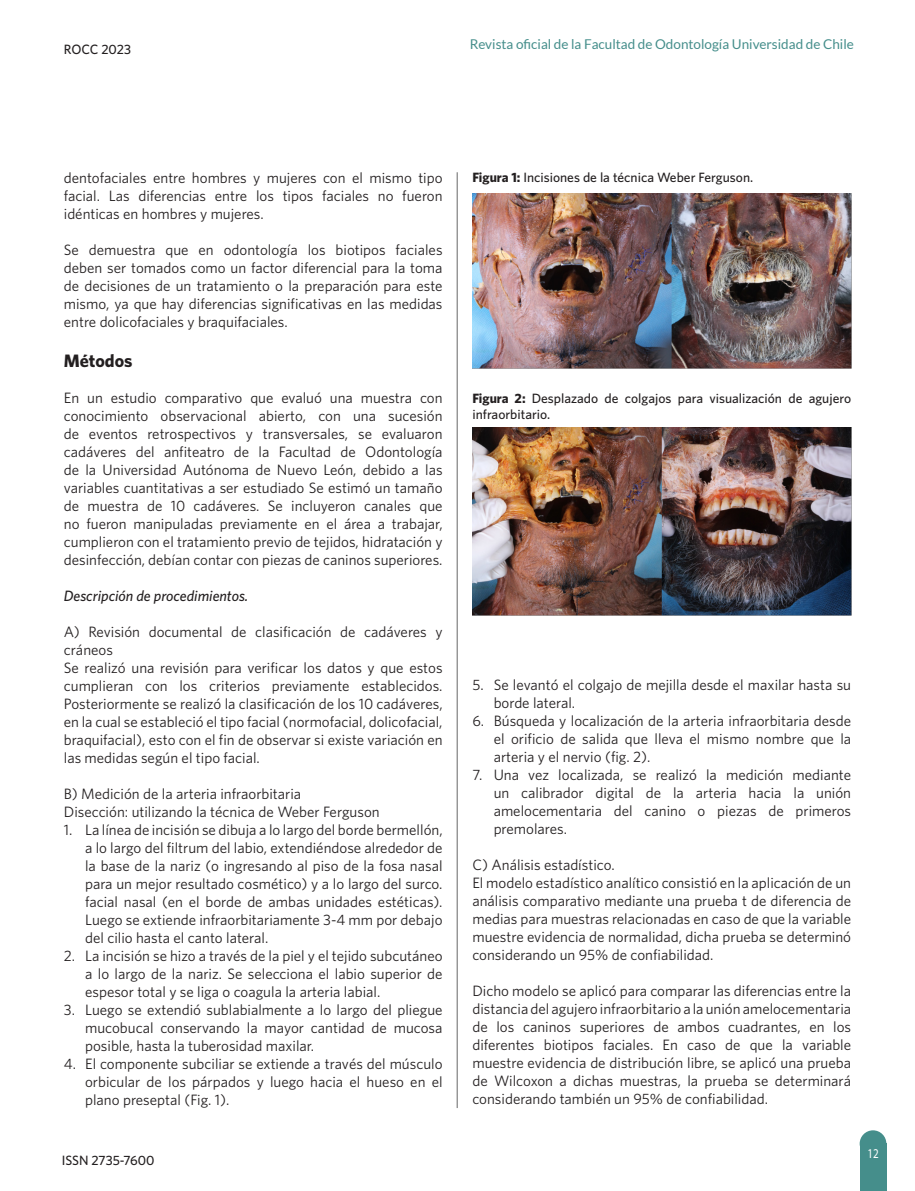
<style>
.page{position:relative;width:915px;height:1191px;background:#fff}
.page>*{position:absolute;margin:0;border:0;box-sizing:border-box;transform-origin:0 0}
.t1{font:700 18px "Whitney";color:#231f20}
.columnas_ROCC{font:15px/18px "Whitney";color:#231f20;text-align:justify}
.columnas_ROCC-2{font:italic 500 15px "Whitney";color:#231f20}
.t2{font:500 13.5px/16.2px "Whitney";color:#231f20}
.t3{font:13.5px "Lato";color:#458e8b}
.t4{font:13.5px "Myriad Pro";color:#fff;scale:.81 1}
.s1{font-weight:700}
</style>
<div class="page">
<div style="left:859px;top:1143px;width:27px;height:48px;background:#458e8b"></div>
<div style="left:859px;top:1130px;width:27px;height:27px;background:#458e8b;border-radius:50%"></div>
<img style="left:472px;top:193px;width:378px;height:175px">
<img style="left:472px;top:427px;width:378px;height:188px">
<hr style="left:456px;top:172px;width:1px;height:936px;background:#666">
<p class="t2" style="left:64px;top:41px;width:69px">ROCC 2023</p>
<p class="t3" style="left:469px;top:37px;width:385px">Revista oficial de la Facultad de Odontología Universidad de Chile</p>
<p class="columnas_ROCC" style="left:64px;top:168px;width:380px">dentofaciales entre hombres y mujeres con el mismo tipo facial. Las diferencias entre los tipos faciales no fueron idénticas en hombres y mujeres.</p>
<p class="columnas_ROCC" style="left:64px;top:240px;width:380px">Se demuestra que en odontología los biotipos faciales deben ser tomados como un factor diferencial para la toma de decisiones de un tratamiento o la preparación para este mismo, ya que hay diferencias significativas en las medidas entre dolicofaciales y braquifaciales.</p>
<p class="t1" style="left:64px;top:349px;width:70px">Métodos</p>
<p class="columnas_ROCC" style="left:64px;top:388px;width:380px">En un estudio comparativo que evaluó una muestra con conocimiento observacional abierto, con una sucesión de eventos retrospectivos y transversales, se evaluaron cadáveres del anfiteatro de la Facultad de Odontología de la Universidad Autónoma de Nuevo León, debido a las variables cuantitativas a ser estudiado Se estimó un tamaño de muestra de 10 cadáveres. Se incluyeron canales que no fueron manipuladas previamente en el área a trabajar, cumplieron con el tratamiento previo de tejidos, hidratación y desinfección, debían contar con piezas de caninos superiores.</p>
<p class="columnas_ROCC-2" style="left:64px;top:586px;width:186px">Descripción de procedimientos.</p>
<p class="columnas_ROCC" style="left:64px;top:622px;width:380px">A) Revisión documental de clasificación de cadáveres y cráneos</p>
<p class="columnas_ROCC" style="left:64px;top:658px;width:380px">Se realizó una revisión para verificar los datos y que estos cumplieran con los criterios previamente establecidos.<br>Posteriormente se realizó la clasificación de los 10 cadáveres, en la cual se estableció el tipo facial (normofacial, dolicofacial, braquifacial), esto con el fin de observar si existe variación en las medidas según el tipo facial.</p>
<p class="columnas_ROCC" style="left:64px;top:784px;width:239px">B) Medición de la arteria infraorbitaria</p>
<p class="columnas_ROCC" style="left:64px;top:802px;width:317px">Disección: utilizando la técnica de Weber Ferguson</p>
<p class="columnas_ROCC" style="left:85px;top:820px;width:359px;text-indent:-21px">1. La línea de incisión se dibuja a lo largo del borde bermellón, a lo largo del filtrum del labio, extendiéndose alrededor de la base de la nariz (o ingresando al piso de la fosa nasal para un mejor resultado cosmético) y a lo largo del surco. facial nasal (en el borde de ambas unidades estéticas).<br>Luego se extiende infraorbitariamente 3-4 mm por debajo del cilio hasta el canto lateral.</p>
<p class="columnas_ROCC" style="left:85px;top:946px;width:359px;text-indent:-21px">2. La incisión se hizo a través de la piel y el tejido subcutáneo a lo largo de la nariz. Se selecciona el labio superior de espesor total y se liga o coagula la arteria labial.</p>
<p class="columnas_ROCC" style="left:85px;top:1000px;width:359px;text-indent:-21px">3. Luego se extendió sublabialmente a lo largo del pliegue mucobucal conservando la mayor cantidad de mucosa posible, hasta la tuberosidad maxilar.</p>
<p class="columnas_ROCC" style="left:85px;top:1054px;width:359px;text-indent:-21px">4. El componente subciliar se extiende a través del músculo orbicular de los párpados y luego hacia el hueso en el plano preseptal (Fig. 1).</p>
<p class="t2" style="left:62px;top:1151px;width:94px">ISSN 2735-7600</p>
<p class="t2" style="left:472px;top:169px;width:282px"><span class="s1">Figura 1:</span> Incisiones de la técnica Weber Ferguson.</p>
<p class="t2" style="left:472px;top:390px;width:380px"><span class="s1">Figura 2:</span> Desplazado de colgajos para visualización de agujero infraorbitario.</p>
<p class="columnas_ROCC" style="left:493px;top:675px;width:359px;text-indent:-21px">5. Se levantó el colgajo de mejilla desde el maxilar hasta su borde lateral.</p>
<p class="columnas_ROCC" style="left:493px;top:711px;width:359px;text-indent:-21px">6. Búsqueda y localización de la arteria infraorbitaria desde el orificio de salida que lleva el mismo nombre que la arteria y el nervio (fig. 2).</p>
<p class="columnas_ROCC" style="left:493px;top:765px;width:359px;text-indent:-21px">7. Una vez localizada, se realizó la medición mediante un calibrador digital de la arteria hacia la unión amelocementaria del canino o piezas de primeros premolares.</p>
<p class="columnas_ROCC" style="left:472px;top:855px;width:144px">C) Análisis estadístico.</p>
<p class="columnas_ROCC" style="left:472px;top:873px;width:380px">El modelo estadístico analítico consistió en la aplicación de un análisis comparativo mediante una prueba t de diferencia de medias para muestras relacionadas en caso de que la variable muestre evidencia de normalidad, dicha prueba se determinó considerando un 95% de confiabilidad.</p>
<p class="columnas_ROCC" style="left:472px;top:981px;width:380px">Dicho modelo se aplicó para comparar las diferencias entre la distancia del agujero infraorbitario a la unión amelocementaria de los caninos superiores de ambos cuadrantes, en los diferentes biotipos faciales. En caso de que la variable muestre evidencia de distribución libre, se aplicó una prueba de Wilcoxon a dichas muestras, la prueba se determinará considerando también un 95% de confiabilidad.</p>
<p class="t4" style="left:867px;top:1146px;width:15px">12</p>
</div>
